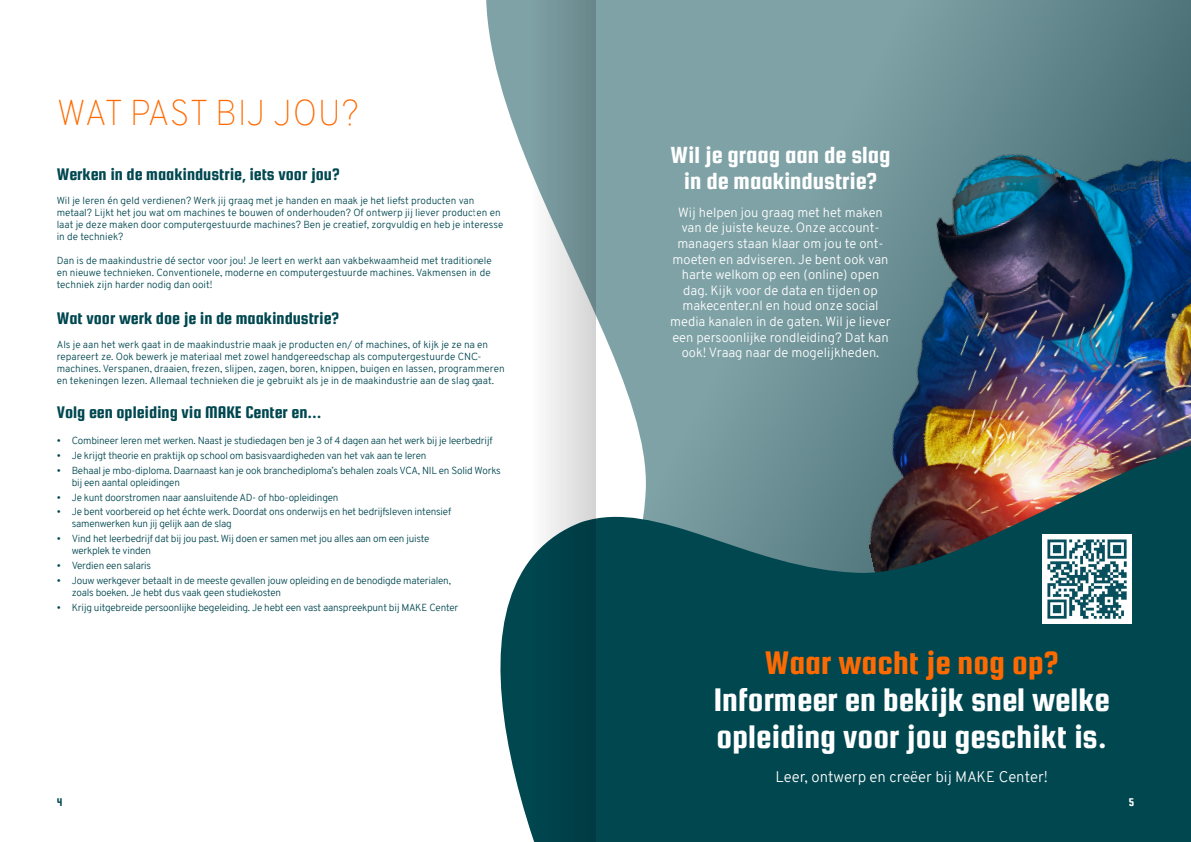
<style>
.page{position:relative;width:1191px;height:842px;background:#fff}
.page>*{position:absolute;margin:0;border:0;box-sizing:border-box;transform-origin:0 0}
.t1{font:35px/37px "Squada One";color:#fff;text-align:center}
.t2{font:100 35px "Overpass";letter-spacing:-.01em;color:#ff6a00}
.t3{font:25px/26px "Squada One";color:#fff;text-align:center}
.t4{font:18px "Squada One";color:#004750}
.t5{font:300 15px "Overpass";color:#fff}
.t6{font:300 13px/15.6px "Overpass";color:#fff;text-align:center}
.t7{font:12px "Squada One";color:#004750}
.t8{font:12px "Squada One";color:#fff}
.t9{font:300 10px/12px "Overpass";letter-spacing:-.02em;color:#004750}
.t10{font:300 10px/12px "Overpass";color:#004750}
.s1{color:#ff6a00}
</style>
<div class="page">
<svg style="left:595px;top:0;width:596px;height:256px;background:#75999d"></svg>
<img style="left:790px;top:105px;width:401px;height:151px">
<img style="left:595px;top:256px;width:596px;height:586px">
<img style="left:1042px;top:534px;width:89px;height:89px">
<svg style="left:486px;top:0;width:109px;height:842px"></svg>
<p class="t2" style="left:57px;top:88px;width:304px">WAT PAST BIJ JOU?</p>
<p class="t4" style="left:57px;top:165px;width:284px">Werken in de maakindustrie, iets voor jou?</p>
<p class="t10" style="left:57px;top:195px;width:448px">Wil je leren én geld verdienen? Werk jij graag met je handen en maak je het liefst producten van metaal? Lijkt het jou wat om machines te bouwen of onderhouden? Of ontwerp jij liever producten en laat je deze maken door computergestuurde machines? Ben je creatief, zorgvuldig en heb je interesse in de techniek?</p>
<p class="t9" style="left:57px;top:255px;width:436px;text-align:justify">Dan is de maakindustrie dé sector voor jou! Je leert en werkt aan vakbekwaamheid met traditionele en nieuwe technieken. Conventionele, moderne en computergestuurde machines. Vakmensen in de techniek zijn harder nodig dan ooit!</p>
<p class="t4" style="left:57px;top:309px;width:284px">Wat voor werk doe je in de maakindustrie?</p>
<p class="t10" style="left:57px;top:339px;width:449px">Als je aan het werk gaat in de maakindustrie maak je producten en/ of machines, of kijk je ze na en repareert ze. Ook bewerk je materiaal met zowel handgereedschap als computergestuurde CNC&shy;machines. Verspanen, draaien, frezen, slijpen, zagen, boren, knippen, buigen en lassen, programmeren en tekeningen lezen. Allemaal technieken die je gebruikt als je in de maakindustrie aan de slag gaat.</p>
<p class="t4" style="left:57px;top:402px;width:266px">Volg een opleiding via MAKE Center en...</p>
<p class="t9" style="left:57px;top:435px;width:437px">• Combineer leren met werken. Naast je studiedagen ben je 3 of 4 dagen aan het werk bij je leerbedrijf</p>
<p class="t9" style="left:57px;top:449px;width:371px">• Je krijgt theorie en praktijk op school om basisvaardigheden van het vak aan te leren</p>
<p class="t9" style="left:72px;top:464px;width:431px;text-indent:-15px">• Behaal je mbo-diploma. Daarnaast kan je ook branchediploma’s behalen zoals VCA, NIL en Solid Works bij een aantal opleidingen</p>
<p class="t9" style="left:57px;top:491px;width:283px">• Je kunt doorstromen naar aansluitende AD- of hbo-opleidingen</p>
<p class="t9" style="left:72px;top:506px;width:381px;text-indent:-15px">• Je bent voorbereid op het échte werk. Doordat ons onderwijs en het bedrijfsleven intensief samenwerken kun jij gelijk aan de slag</p>
<p class="t9" style="left:72px;top:533px;width:359px;text-indent:-15px">• Vind het leerbedrijf dat bij jou past. Wij doen er samen met jou alles aan om een juiste werkplek te vinden</p>
<p class="t9" style="left:57px;top:560px;width:96px">• Verdien een salaris</p>
<p class="t9" style="left:72px;top:574px;width:381px;text-indent:-15px">• Jouw werkgever betaalt in de meeste gevallen jouw opleiding en de benodigde materialen, zoals boeken. Je hebt dus vaak geen studiekosten</p>
<p class="t9" style="left:57px;top:601px;width:403px">• Krijg uitgebreide persoonlijke begeleiding. Je hebt een vast aanspreekpunt bij MAKE Center</p>
<p class="t7" style="left:57px;top:796px;width:7px">4</p>
<p class="t3" style="left:670px;top:142px;width:221px">Wil je graag aan de slag in de maakindustrie?</p>
<p class="t6" style="left:670px;top:205px;width:222px">Wij helpen jou graag met het maken van de juiste keuze. Onze account&shy;managers staan klaar om jou te ont&shy;moeten en adviseren. Je bent ook van harte welkom op een (online) open dag. Kijk voor de data en tijden op makecenter.nl en houd onze social media kanalen in de gaten. Wil je liever een persoonlijke rondleiding? Dat kan ook! Vraag naar de mogelijkheden.</p>
<p class="t1" style="left:714px;top:643px;width:397px"><span class="s1">Waar wacht je nog op?<br></span>Informeer en bekijk snel welke opleiding voor jou geschikt is.</p>
<p class="t5" style="left:775px;top:766px;width:274px">Leer, ontwerp en creëer bij MAKE Center!</p>
<p class="t8" style="left:1128px;top:796px;width:7px">5</p>
</div>
